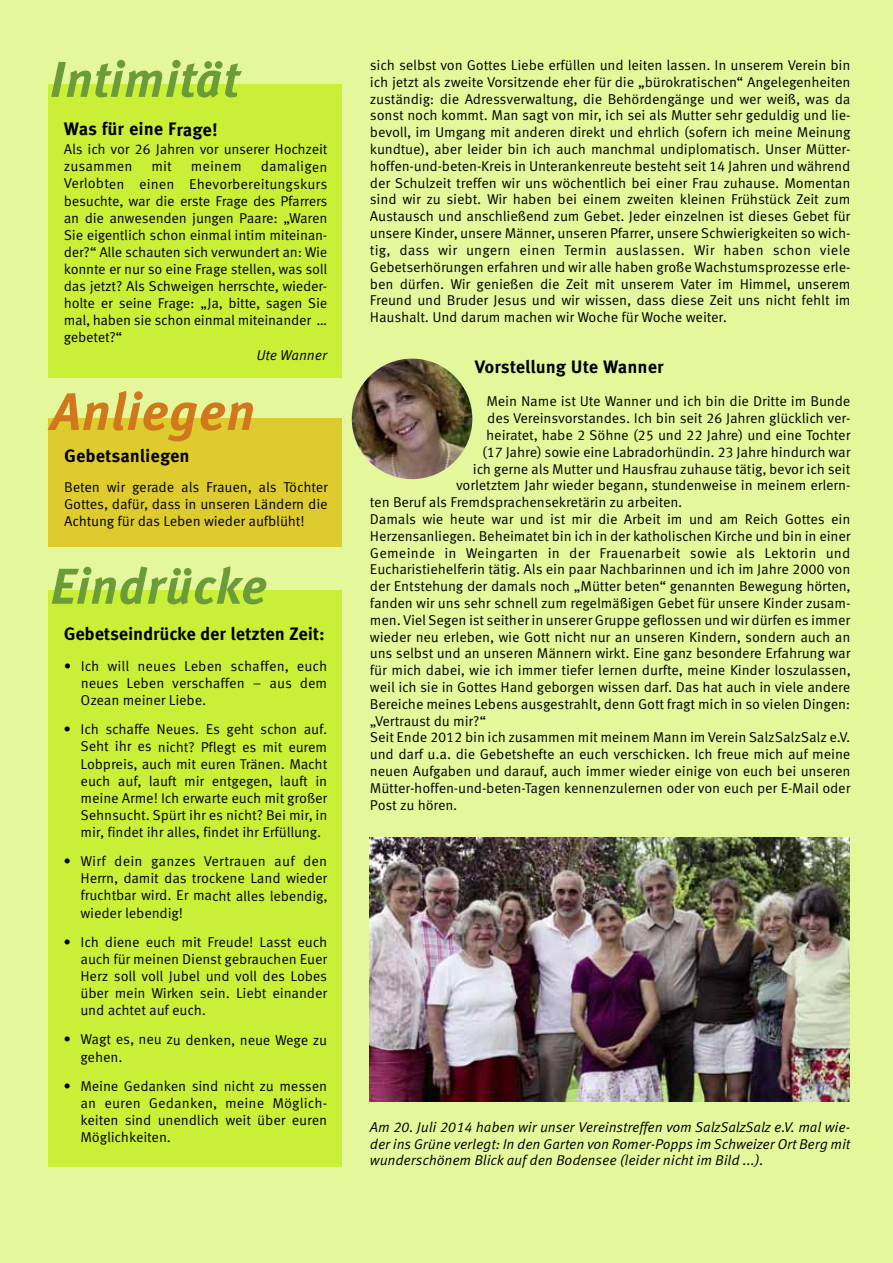
<style>
.page{position:relative;width:893px;height:1263px;background:#fff}
.page>*{position:absolute;margin:0;border:0;box-sizing:border-box;transform-origin:0 0}
.t1{font:italic 700 52.5px "Meta Corr";color:#d1771d}
.t2{font:italic 700 50.25px "Meta Corr";color:#6c9c39}
.t3{font:700 18px "Meta Corr";letter-spacing:-.01em;color:#000}
.t4{font:14.25px/17.1px "Meta Corr";letter-spacing:-.01em;color:#000;text-align:justify}
.t5{font:italic 14.25px/16.8px "Meta Corr";letter-spacing:-.01em;color:#000;text-align:justify}
.t6{font:14.25px "Meta Corr";letter-spacing:.01em;color:#000}
</style>
<div class="page">
<div style="left:1px;top:0;width:892px;height:1263px;background:#e5f79b"></div>
<div style="left:48px;top:84px;width:294px;height:294px;background:#caef37"></div>
<div style="left:48px;top:591px;width:294px;height:576px;background:#caef37"></div>
<img style="left:369px;top:838px;width:480px;height:264px">
<div style="left:48px;top:418px;width:294px;height:129px;background:#decb2d"></div>
<img style="left:352px;top:359px;width:120px;height:120px;border-radius:50%">
<h2 class="t2" style="left:50px;top:60px;width:191px">Intimität</h2>
<p class="t3" style="left:64px;top:122px;width:155px">Was für eine Frage!</p>
<p class="t4" style="left:64px;top:142px;width:265px">Als ich vor 26 Jahren vor unserer Hochzeit zusammen</p>
<p class="t4" style="left:64px;top:159px;width:265px;text-indent:197px">damaligen Verlobten einen Ehevorbereitungskurs besuchte, war die erste Frage des Pfarrers an die anwesenden jungen Paare: „Waren Sie eigentlich schon einmal intim miteinan&shy;der?“ Alle schauten sich verwundert an: Wie konnte er nur so eine Frage stellen, was soll das jetzt? Als Schweigen herrschte, wieder&shy;holte er seine Frage: „Ja, bitte, sagen Sie mal, haben sie schon einmal miteinander … gebetet?“</p>
<p class="t5" style="left:257px;top:347px;width:72px">Ute Wanner</p>
<p class="t4" style="left:151px;top:159px;width:22px">mit</p>
<p class="t4" style="left:191px;top:159px;width:53px">meinem</p>
<h1 class="t1" style="left:50px;top:391px;width:207px">Anliegen</h1>
<p class="t3" style="left:64px;top:449px;width:127px">Gebetsanliegen</p>
<p class="t4" style="left:64px;top:479px;width:265px">Beten wir gerade als Frauen, als Töchter Gottes, dafür, dass in unseren Ländern die Achtung für das Leben wieder aufblüht!</p>
<h2 class="t2" style="left:50px;top:567px;width:219px">Eindrücke</h2>
<p class="t3" style="left:64px;top:627px;width:263px">Gebetseindrücke der letzten Zeit:</p>
<p class="t4" style="left:81px;top:658px;width:248px;text-indent:-17px">• Ich will neues Leben schaffen, euch neues Leben verschaffen – aus dem Ozean meiner Liebe.</p>
<p class="t4" style="left:81px;top:722px;width:248px;text-indent:-17px">• Ich schaffe Neues. Es geht schon auf.<br>Seht ihr es nicht? Pflegt es mit eurem Lobpreis, auch mit euren Tränen. Macht euch auf, lauft mir entgegen, lauft in meine Arme! Ich erwarte euch mit großer Sehnsucht. Spürt ihr es nicht? Bei mir, in mir, findet ihr alles, findet ihr Erfüllung.</p>
<p class="t4" style="left:81px;top:854px;width:248px;text-indent:-17px">• Wirf dein ganzes Vertrauen auf den Herrn, damit das trockene Land wieder fruchtbar wird. Er macht alles lebendig, wieder lebendig!</p>
<p class="t4" style="left:80px;top:934px;width:248px;text-indent:-17px">• Ich diene euch mit Freude! Lasst euch auch für meinen Dienst gebrauchen Euer Herz soll voll Jubel und voll des Lobes über mein Wirken sein. Liebt einander und achtet auf euch.</p>
<p class="t4" style="left:80px;top:1032px;width:248px;text-indent:-17px">• Wagt es, neu zu denken, neue Wege zu gehen.</p>
<p class="t4" style="left:80px;top:1078px;width:248px;text-indent:-17px">• Meine Gedanken sind nicht zu messen an euren Gedanken, meine Möglich - keiten sind unendlich weit über euren Möglichkeiten.</p>
<p class="t4" style="left:370px;top:58px;width:482px">sich selbst von Gottes Liebe erfüllen und leiten lassen. In unserem Verein bin ich jetzt als zweite Vorsitzende eher für die „bürokratischen“ Angelegenheiten zuständig: die Adressverwaltung, die Behördengänge und wer weiß, was da sonst noch kommt. Man sagt von mir, ich sei als Mutter sehr geduldig und lie&shy;bevoll, im Umgang mit anderen direkt und ehrlich (sofern ich meine Meinung kundtue), aber leider bin ich auch manchmal undiplomatisch. Unser Mütter&shy;hoffen-und-beten-Kreis in Unterankenreute besteht seit 14 Jahren und während der Schulzeit treffen wir uns wöchentlich bei einer Frau zuhause. Momentan sind wir zu siebt. Wir haben bei einem zweiten kleinen Frühstück Zeit zum Austausch und anschließend zum Gebet. Jeder einzelnen ist dieses Gebet für unsere Kinder, unsere Männer, unseren Pfarrer, unsere Schwie rigkeiten so wich&shy;tig, dass wir ungern einen Termin auslassen. Wir haben schon viele Gebetserhörungen erfahren und wir alle haben große Wachstumsprozesse erle&shy;ben dürfen. Wir genießen die Zeit mit unserem Vater im Himmel, unserem Freund und Bruder Jesus und wir wissen, dass diese Zeit uns nicht fehlt im Haushalt. Und darum machen wir Woche für Woche weiter.</p>
<p class="t3" style="left:475px;top:359px;width:191px">Vorstellung Ute Wanner</p>
<p class="t4" style="left:486px;top:394px;width:366px">Mein Name ist Ute Wanner und ich bin die Dritte im Bunde</p>
<p class="t4" style="left:487px;top:411px;width:365px">des Vereinsvorstandes. Ich bin seit 26 Jahren glücklich ver-</p>
<p class="t4" style="left:486px;top:427px;width:366px">heiratet, habe 2 Söhne (25 und 22 Jahre) und eine Tochter</p>
<p class="t4" style="left:482px;top:444px;width:370px">(17 Jahre) sowie eine Labradorhündin. 23 Jahre hindurch war</p>
<p class="t4" style="left:473px;top:461px;width:379px">ich gerne als Mutter und Hausfrau zuhause tätig, bevor ich seit</p>
<p class="t4" style="left:456px;top:478px;width:396px">vorletztem Jahr wieder begann, stundenweise in meinem erlern-</p>
<p class="t4" style="left:370px;top:495px;width:314px">ten Beruf als Fremdsprachensekretärin zu arbeiten.</p>
<p class="t4" style="left:370px;top:511px;width:482px">Damals wie heute war und ist mir die Arbeit im und am Reich Gottes ein</p>
<p class="t4" style="left:370px;top:528px;width:482px">Herzensanliegen. Beheimatet bin ich in der katholischen Kirche und bin in einer</p>
<p class="t6" style="left:370px;top:547px;width:482px">Gemeinde in Weingarten in der Frauenarbeit sowie als Lektorin und</p>
<p class="t4" style="left:370px;top:562px;width:482px">Eucharistiehelferin tätig. Als ein paar Nachbarinnen und ich im Jahre 2000 von</p>
<p class="t4" style="left:370px;top:579px;width:482px">der Entstehung der damals noch „Mütter beten“ genannten Bewegung hörten,</p>
<p class="t4" style="left:370px;top:595px;width:482px">fanden wir uns sehr schnell zum regelmäßigen Gebet für unsere Kinder zusam-</p>
<p class="t4" style="left:370px;top:612px;width:482px">men. Viel Segen ist seither in unserer Gruppe geflossen und wir dürfen es immer</p>
<p class="t4" style="left:370px;top:629px;width:482px">wieder neu erleben, wie Gott nicht nur an unseren Kindern, sondern auch an</p>
<p class="t4" style="left:370px;top:646px;width:482px">uns selbst und an unseren Männern wirkt. Eine ganz besondere Erfahrung war</p>
<p class="t4" style="left:370px;top:663px;width:482px">für mich dabei, wie ich immer tiefer lernen durfte, meine Kinder loszulassen,</p>
<p class="t4" style="left:370px;top:679px;width:482px">weil ich sie in Gottes Hand geborgen wissen darf. Das hat auch in viele andere</p>
<p class="t4" style="left:370px;top:696px;width:482px">Bereiche meines Lebens ausgestrahlt, denn Gott fragt mich in so vielen Dingen:</p>
<p class="t4" style="left:370px;top:713px;width:118px">„Vertraust du mir?“</p>
<p class="t4" style="left:370px;top:730px;width:482px">Seit Ende 2012 bin ich zusammen mit meinem Mann im Verein SalzSalzSalz e.V.</p>
<p class="t4" style="left:370px;top:747px;width:482px">und darf u.a. die Gebetshefte an euch verschicken. Ich freue mich auf meine</p>
<p class="t4" style="left:370px;top:763px;width:482px">neuen Aufgaben und darauf, auch immer wieder einige von euch bei unseren</p>
<p class="t4" style="left:370px;top:780px;width:482px">Mütter-hoffen-und-beten-Tagen kennenzulernen oder von euch per E-Mail oder</p>
<p class="t4" style="left:370px;top:797px;width:89px">Post zu hören.</p>
<p class="t5" style="left:370px;top:1119px;width:482px">Am 20. Juli 2014 haben wir unser Vereinstreffen vom SalzSalzSalz e.V. mal wie&shy;der ins Grüne verlegt: In den Garten von Romer-Popps im Schweizer Ort Berg mit wunderschönem Blick auf den Bodensee (leider nicht im Bild ...).</p>
</div>
